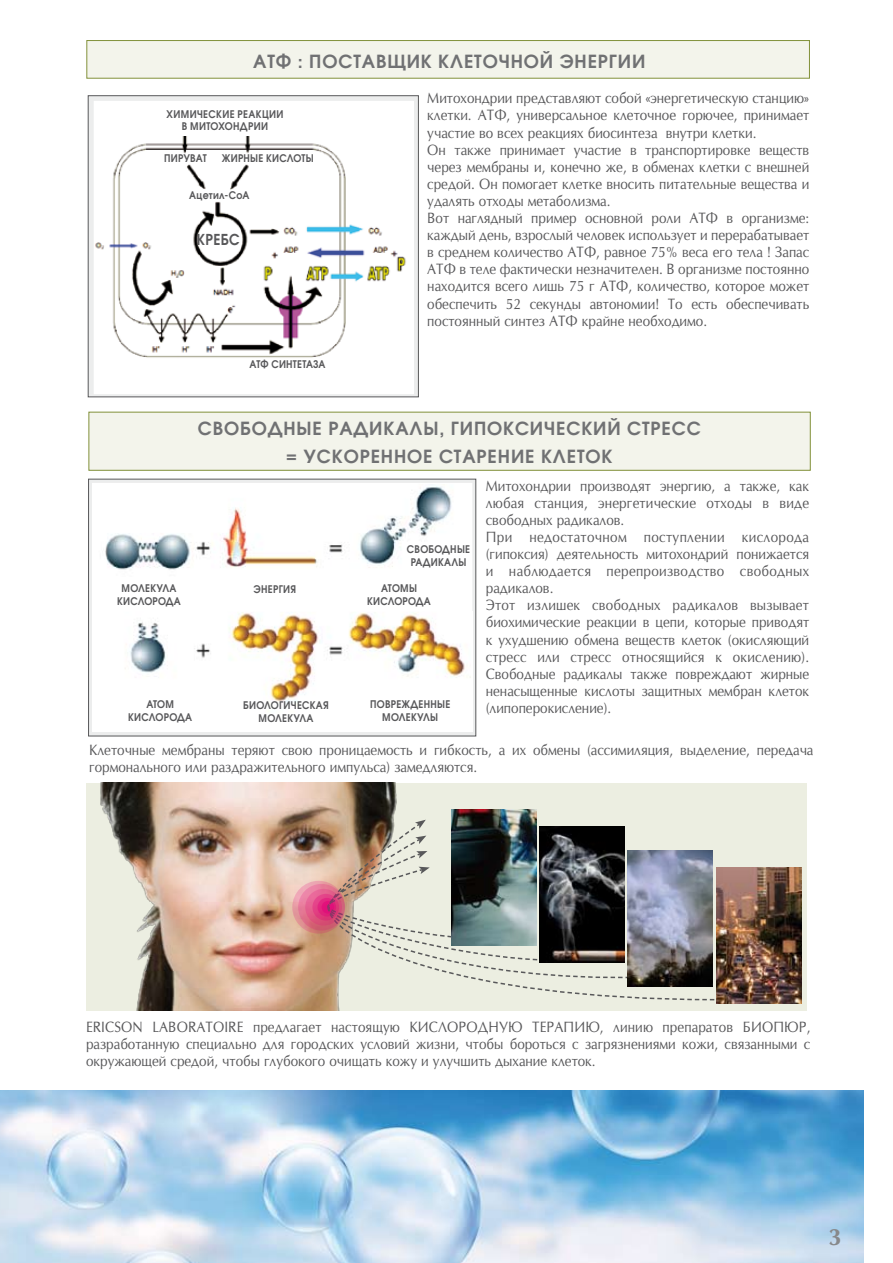
<style>
.page{position:relative;width:893px;height:1263px;background:#fff}
.page>*{position:absolute;margin:0;border:0;box-sizing:border-box;transform-origin:0 0}
.t1{font:700 22.5px "Opium New";color:#87888a}
.t2{font:18px/28.5px "Avant Garde Gothic Dm ITC";letter-spacing:.05em;color:#707173;text-align:center}
.t3{font:15px "Avant Garde Gothic Dm ITC";letter-spacing:.03em;color:#58585a;scale:.9 1}
.t4{font:14.25px/17.1px "Opium New";color:#58585a;scale:.9 1}
.t5{font:10.5px/12.6px "Avant Garde Gothic Dm ITC";letter-spacing:.03em;color:#58585a;text-align:center;scale:.9 1}
</style>
<div class="page">
<div style="left:87px;top:41px;width:722px;height:37px;background:#f3f4eb"></div>
<div style="left:86px;top:40px;width:724px;height:39px;border:1px solid #82913a"></div>
<img style="left:0;top:1090px;width:863px;height:173px">
<div style="left:88px;top:95px;width:331px;height:302px;background:#eceded;border:1px solid #58585a"></div>
<img style="left:96px;top:103px;width:315px;height:289px">
<div style="left:94px;top:101px;width:319px;height:293px;border:1px solid #fff"></div>
<div style="left:89px;top:412px;width:721px;height:58px;background:#f3f4eb"></div>
<div style="left:88px;top:412px;width:723px;height:59px;border:1px solid #82913a"></div>
<div style="left:86px;top:783px;width:721px;height:228px;background:#eceee1"></div>
<img style="left:100px;top:783px;width:297px;height:228px">
<svg style="left:327px;top:820px;width:390px;height:181px"></svg>
<svg style="left:292px;top:881px;width:53px;height:53px"></svg>
<svg style="left:298px;top:884px;width:47px;height:46px;background:#d95383"></svg>
<img style="left:716px;top:868px;width:85px;height:136px">
<img style="left:628px;top:851px;width:85px;height:136px">
<img style="left:539px;top:827px;width:85px;height:136px">
<img style="left:451px;top:810px;width:85px;height:136px">
<div style="left:88px;top:479px;width:388px;height:257px;background:#eceded;border:1px solid #58585a"></div>
<img style="left:94px;top:485px;width:376px;height:126px">
<div style="left:92px;top:483px;width:380px;height:132px;border:1px solid #fff"></div>
<img style="left:94px;top:613px;width:376px;height:117px">
<div style="left:92px;top:611px;width:380px;height:121px;border:1px solid #fff"></div>
<div style="left:96px;top:110px;width:258px;height:26px;background:#fff"></div>
<p class="t2" style="left:253px;top:48px;width:394px">АТФ : ПОСТАВЩИК КЛЕТОЧНОЙ ЭНЕРГИИ</p>
<p class="t5" style="left:167px;top:108px;width:131px">ХИМИЧЕСКИЕ РЕАКЦИИ<br>В МИТОХОНДРИИ</p>
<p class="t5" style="left:164px;top:152px;width:49px">ПИРУВАТ</p>
<p class="t5" style="left:222px;top:152px;width:104px">ЖИРНЫЕ КИСЛОТЫ</p>
<p class="t5" style="left:189px;top:189px;width:68px">Ацетил-СоА</p>
<p class="t3" style="left:197px;top:230px;width:49px">КРЕБС</p>
<p class="t4" style="left:427px;top:90px;width:426px">Митохондрии представляют собой «энергетическую станцию» клетки. ATФ, универсальное клеточное горючее, принимает участие во всех реакциях биосинтеза внутри клетки.<br>Он также принимает участие в транспортировке веществ через мембраны и, конечно же, в обменах клетки с внешней средой. Он помогает клетке вносить питательные вещества и удалять отходы метаболизма.<br>Вот наглядный пример основной роли АТФ в организме: каждый день, взрослый человек использует и перерабатывает в среднем количество АТФ, равное 75% веса его тела ! Запас АТФ в теле фактически незначителен. В организме постоянно находится всего лишь 75 г АТФ, количество, которое может обеспечить 52 секунды автономии! То есть обеспечивать постоянный синтез АТФ крайне необходимо.</p>
<p class="t5" style="left:250px;top:358px;width:86px">АТФ СИНТЕТАЗА</p>
<p class="t2" style="left:198px;top:414px;width:505px">СВОБОДНЫЕ РАДИКАЛЫ, ГИПОКСИЧЕСКИЙ СТРЕСС = УСКОРЕННОЕ СТАРЕНИЕ КЛЕТОК</p>
<p class="t4" style="left:486px;top:477px;width:361px">Митохондрии производят энергию, а также, как любая станция, энергетические отходы в виде свободных радикалов.<br>При недостаточном поступлении кислорода (гипоксия) деятельность митохондрий понижается и наблюдается перепроизводство свободных радикалов.<br>Этот излишек свободных радикалов вызывает биохимические реакции в цепи, которые приводят к ухудшению обмена веществ клеток (окисляющий стресс или стресс относящийся к окислению).<br>Свободные радикалы также повреждают жирные ненасыщенные кислоты защитных мембран клеток (липоперокисление).</p>
<p class="t4" style="left:89px;top:742px;width:806px">Клеточные мембраны теряют свою проницаемость и гибкость, а их обмены (ассимиляция, выделение, передача гормонального или раздражительного импульса) замедляются.</p>
<p class="t5" style="left:407px;top:543px;width:72px">СВОБОДНЫЕ<br>РАДИКАЛЫ</p>
<p class="t5" style="left:117px;top:582px;width:72px">МОЛЕКУЛА<br>КИСЛОРОДА</p>
<p class="t5" style="left:254px;top:583px;width:49px">ЭНЕРГИЯ</p>
<p class="t5" style="left:367px;top:582px;width:72px">АТОМЫ<br>КИСЛОРОДА</p>
<p class="t5" style="left:128px;top:698px;width:72px">АТОМ<br>КИСЛОРОДА</p>
<p class="t5" style="left:243px;top:699px;width:97px">БИОЛОГИЧЕСКАЯ<br>МОЛЕКУЛА</p>
<p class="t5" style="left:370px;top:698px;width:91px">ПОВРЕЖДЕННЫЕ<br>МОЛЕКУЛЫ</p>
<p class="t4" style="left:86px;top:1018px;width:806px;text-align:justify">ЕRICSON LABORATOIRE предлагает настоящую КИСЛОРОДНУЮ ТЕРАПИЮ, линию препаратов БИОПЮР, разработанную специально для городских условий жизни, чтобы бороться с загрязнениями кожи, связанными с окружающей средой, чтобы глубокого очищать кожу и улучшить дыхание клеток.</p>
<h1 class="t1" style="left:828px;top:1223px;width:15px">3</h1>
</div>
